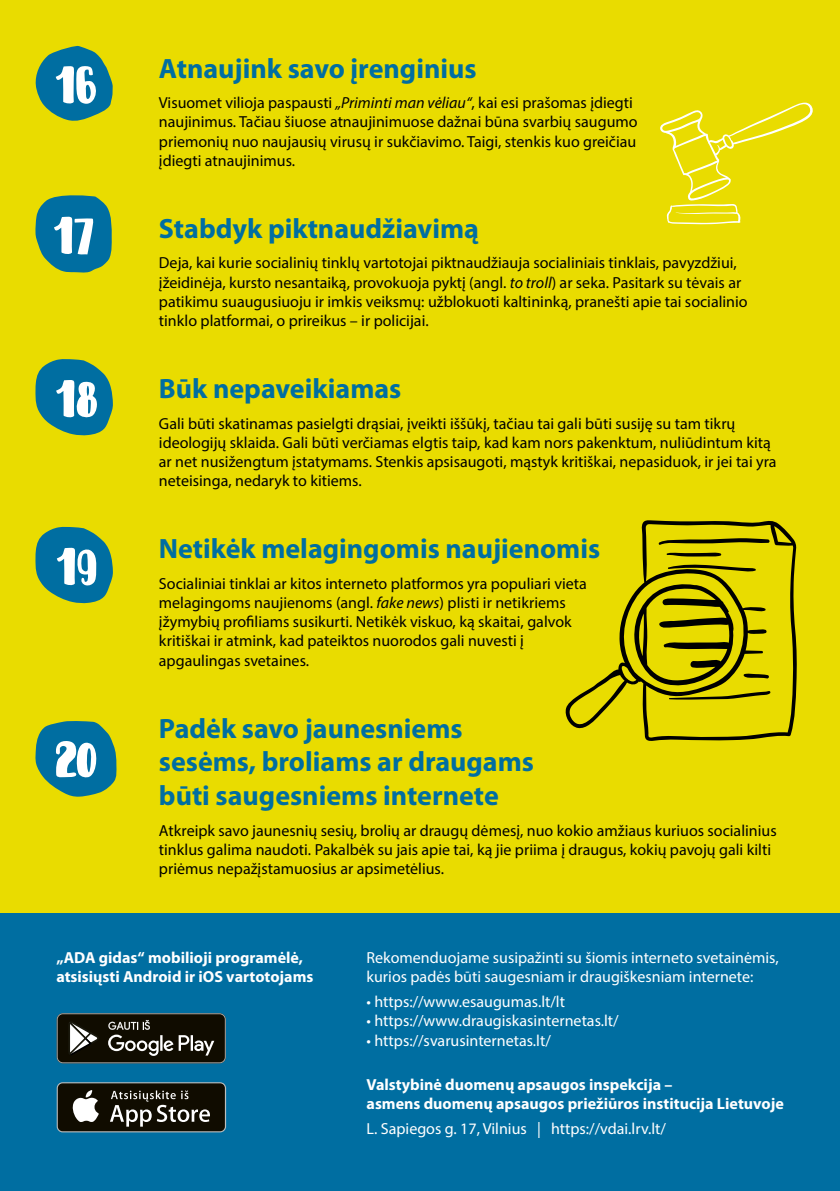
<style>
.page{position:relative;width:840px;height:1191px;background:#fff}
.page>*{position:absolute;margin:0;border:0;box-sizing:border-box;transform-origin:0 0}
.t1{font:57.4px "DK Entourage";color:#fff}
.t2{font:700 28px/33.6px "Myriad Pro";color:#006ea1}
.t3{font:16px/19.2px "Myriad Pro";color:#000}
.t4{font:16px/19.2px "Myriad Pro";color:#fff}
.t5{font:700 16px/19.2px "Myriad Pro";color:#fff}
.s1{font-style:italic}
</style>
<div class="page">
<div style="left:0;top:0;width:839px;height:1191px;background:#e9dc00"></div>
<div style="left:0;top:913px;width:839px;height:278px;background:#006ea1"></div>
<svg style="left:35px;top:45px;width:78px;height:76px"></svg>
<svg style="left:35px;top:195px;width:77px;height:78px;background:#257f86"></svg>
<svg style="left:35px;top:359px;width:78px;height:76px"></svg>
<svg style="left:35px;top:526px;width:78px;height:77px"></svg>
<svg style="left:57px;top:1082px;width:169px;height:50px"></svg>
<div style="left:58px;top:1083px;width:167px;height:48px;background:#100c00;border-radius:5px"></div>
<svg style="left:72px;top:1090px;width:27px;height:32px"></svg>
<svg style="left:110px;top:1090px;width:100px;height:36px"></svg>
<svg style="left:57px;top:1013px;width:169px;height:50px;background:#363329"></svg>
<svg style="left:565px;top:520px;width:231px;height:221px"></svg>
<svg style="left:660px;top:102px;width:152px;height:122px"></svg>
<svg style="left:35px;top:721px;width:82px;height:76px"></svg>
<h1 class="t1" style="left:55px;top:53px;width:44px">16</h1>
<h1 class="t1" style="left:53px;top:203px;width:43px">17</h1>
<h1 class="t1" style="left:55px;top:366px;width:45px">18</h1>
<h1 class="t1" style="left:56px;top:534px;width:43px">19</h1>
<h1 class="t1" style="left:55px;top:726px;width:44px">20</h1>
<h2 class="t2" style="left:159px;top:51px;width:319px">Atnaujink savo įrenginius</h2>
<p class="t3" style="left:159px;top:93px;width:480px">Visuomet vilioja paspausti <span class="s1">„Priminti man vėliau“</span>, kai esi prašomas įdiegti naujinimus. Tačiau šiuose atnaujinimuose dažnai būna svarbių saugumo priemonių nuo naujausių virusų ir sukčiavimo. Taigi, stenkis kuo greičiau įdiegti atnaujinimus.</p>
<h2 class="t2" style="left:159px;top:211px;width:321px">Stabdyk piktnaudžiavimą</h2>
<p class="t3" style="left:159px;top:253px;width:590px">Deja, kai kurie socialinių tinklų vartotojai piktnaudžiauja socialiniais tinklais, pavyzdžiui, įžeidinėja, kursto nesantaiką, provokuoja pyktį (angl. <span class="s1">to troll</span>) ar seka. Pasitark su tėvais ar patikimu suaugusiuoju ir imkis veiksmų: užblokuoti kaltininką, pranešti apie tai socialinio tinklo platformai, o prireikus – ir policijai.</p>
<h2 class="t2" style="left:159px;top:371px;width:244px">Būk nepaveikiamas</h2>
<p class="t3" style="left:159px;top:413px;width:618px">Gali būti skatinamas pasielgti drąsiai, įveikti iššūkį, tačiau tai gali būti susiję su tam tikrų ideologijų sklaida. Gali būti verčiamas elgtis taip, kad kam nors pakenktum, nuliūdintum kitą ar net nusižengtum įstatymams. Stenkis apsisaugoti, mąstyk kritiškai, nepasiduok, ir jei tai yra neteisinga, nedaryk to kitiems.</p>
<h2 class="t2" style="left:159px;top:531px;width:442px">Netikėk melagingomis naujienomis</h2>
<p class="t3" style="left:159px;top:573px;width:429px">Socialiniai tinklai ar kitos interneto platformos yra populiari vieta melagingoms naujienoms (angl. <span class="s1">fake news</span>) plisti ir netikriems įžymybių profiliams susikurti. Netikėk viskuo, ką skaitai, galvok kritiškai ir atmink, kad pateiktos nuorodos gali nuvesti į apgaulingas svetaines.</p>
<h2 class="t2" style="left:159px;top:710px;width:376px">Padėk savo jaunesniems sesėms, broliams ar draugams būti saugesniems internete</h2>
<p class="t3" style="left:159px;top:820px;width:619px">Atkreipk savo jaunesnių sesių, brolių ar draugų dėmesį, nuo kokio amžiaus kuriuos socialinius tinklus galima naudoti. Pakalbėk su jais apie tai, ką jie priima į draugus, kokių pavojų gali kilti priėmus nepažįstamuosius ar apsimetėlius.</p>
<p class="t5" style="left:56px;top:947px;width:258px">„ADA gidas“ mobilioji programėlė, atsisiųsti Android ir iOS vartotojams</p>
<p class="t4" style="left:366px;top:948px;width:413px">Rekomenduojame susipažinti su šiomis interneto svetainėmis, kurios padės būti saugesniam ir draugiškesniam internete:</p>
<p class="t4" style="left:366px;top:992px;width:200px">• https://www.esaugumas.lt/lt</p>
<p class="t4" style="left:366px;top:1011px;width:253px">• https://www.draugiskasinternetas.lt/</p>
<p class="t4" style="left:366px;top:1030px;width:186px">• https://svarusinternetas.lt/</p>
<p class="t5" style="left:366px;top:1074px;width:418px">Valstybinė duomenų apsaugos inspekcija –<br>asmens duomenų apsaugos priežiūros institucija Lietuvoje</p>
<p class="t4" style="left:366px;top:1119px;width:301px">L. Sapiegos g. 17, Vilnius | https://vdai.lrv.lt/</p>
</div>
